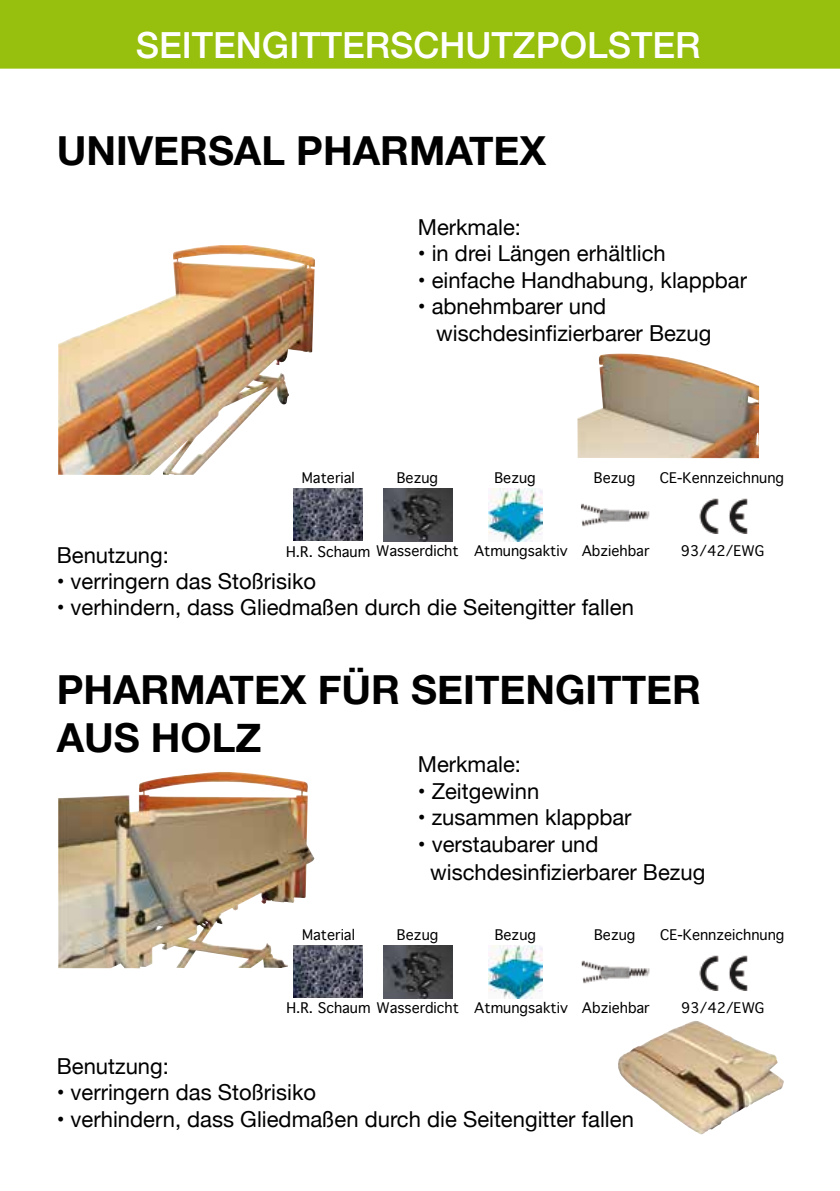
<style>
.page{position:relative;width:840px;height:1191px;background:#fff}
.page>*{position:absolute;margin:0;border:0;box-sizing:border-box;transform-origin:0 0}
.t1{font:700 40px/48px "Helvetica Neue";color:#000}
.t2{font:500 36px "Helvetica Neue";color:#fff}
.t3{font:22px/26.4px "Helvetica Neue";color:#000}
.t4{font:14px "Geneva";color:#000}
</style>
<div class="page">
<div style="left:0;top:0;width:839px;height:69px;background:#97bf0d"></div>
<img style="left:58px;top:245px;width:257px;height:230px">
<img style="left:577px;top:353px;width:181px;height:105px">
<img style="left:58px;top:772px;width:256px;height:196px">
<img style="left:618px;top:1021px;width:165px;height:113px">
<img style="left:383px;top:489px;width:69px;height:52px">
<img style="left:488px;top:489px;width:53px;height:52px">
<img style="left:581px;top:503px;width:68px;height:24px">
<img style="left:293px;top:488px;width:69px;height:52px">
<img style="left:699px;top:498px;width:49px;height:36px">
<img style="left:384px;top:945px;width:68px;height:53px">
<img style="left:488px;top:945px;width:54px;height:53px">
<img style="left:581px;top:960px;width:68px;height:24px">
<img style="left:294px;top:945px;width:68px;height:52px">
<img style="left:699px;top:955px;width:49px;height:35px">
<h2 class="t2" style="left:136px;top:16px;width:566px">SEITENGITTERSCHUTZPOLSTER</h2>
<h1 class="t1" style="left:57px;top:128px;width:490px">UNIVERSAL PHARMATEX</h1>
<p class="t3" style="left:417px;top:215px;width:105px">Merkmale:</p>
<p class="t3" style="left:417px;top:242px;width:249px">• in drei Längen erhältlich</p>
<p class="t3" style="left:417px;top:268px;width:330px">• einfache Handhabung, klappbar</p>
<p class="t3" style="left:436px;top:294px;width:276px;text-indent:-18px">• abnehmbarer und wischdesinfizierbarer Bezug</p>
<p class="t4" style="left:302px;top:466px;width:54px">Material</p>
<p class="t4" style="left:659px;top:465px;width:126px">CE-Kennzeichnung</p>
<p class="t4" style="left:396px;top:465px;width:43px">Bezug</p>
<p class="t4" style="left:494px;top:465px;width:43px">Bezug</p>
<p class="t4" style="left:593px;top:465px;width:43px">Bezug</p>
<p class="t4" style="left:286px;top:539px;width:174px">H.R. Schaum Wasserdicht</p>
<p class="t4" style="left:473px;top:539px;width:95px">Atmungsaktiv</p>
<p class="t4" style="left:581px;top:539px;width:69px">Abziehbar</p>
<p class="t3" style="left:57px;top:543px;width:114px">Benutzung:</p>
<p class="t3" style="left:57px;top:569px;width:261px">• verringern das Stoßrisiko</p>
<p class="t3" style="left:57px;top:595px;width:578px">• verhindern, dass Gliedmaßen durch die Seitengitter fallen</p>
<p class="t4" style="left:680px;top:539px;width:85px">93/42/EWG</p>
<h1 class="t1" style="left:57px;top:667px;width:645px">PHARMATEX FÜR SEITENGITTER<br>AUS HOLZ</h1>
<p class="t3" style="left:417px;top:752px;width:105px">Merkmale:</p>
<p class="t3" style="left:417px;top:779px;width:123px">• Zeitgewinn</p>
<p class="t3" style="left:417px;top:805px;width:215px">• zusammen klappbar</p>
<p class="t3" style="left:430px;top:830px;width:276px;line-height:28.8px;text-indent:-12px">• verstaubarer und wischdesinfizierbarer Bezug</p>
<p class="t4" style="left:302px;top:923px;width:54px">Material</p>
<p class="t4" style="left:659px;top:922px;width:126px">CE-Kennzeichnung</p>
<p class="t4" style="left:397px;top:922px;width:43px">Bezug</p>
<p class="t4" style="left:494px;top:922px;width:43px">Bezug</p>
<p class="t4" style="left:593px;top:922px;width:43px">Bezug</p>
<p class="t4" style="left:286px;top:995px;width:174px">H.R. Schaum Wasserdicht</p>
<p class="t4" style="left:474px;top:995px;width:95px">Atmungsaktiv</p>
<p class="t4" style="left:581px;top:995px;width:69px">Abziehbar</p>
<p class="t4" style="left:680px;top:995px;width:85px">93/42/EWG</p>
<p class="t3" style="left:57px;top:1054px;width:114px">Benutzung:</p>
<p class="t3" style="left:57px;top:1080px;width:261px">• verringern das Stoßrisiko</p>
<p class="t3" style="left:57px;top:1106px;width:578px">• verhindern, dass Gliedmaßen durch die Seitengitter fallen</p>
</div>
